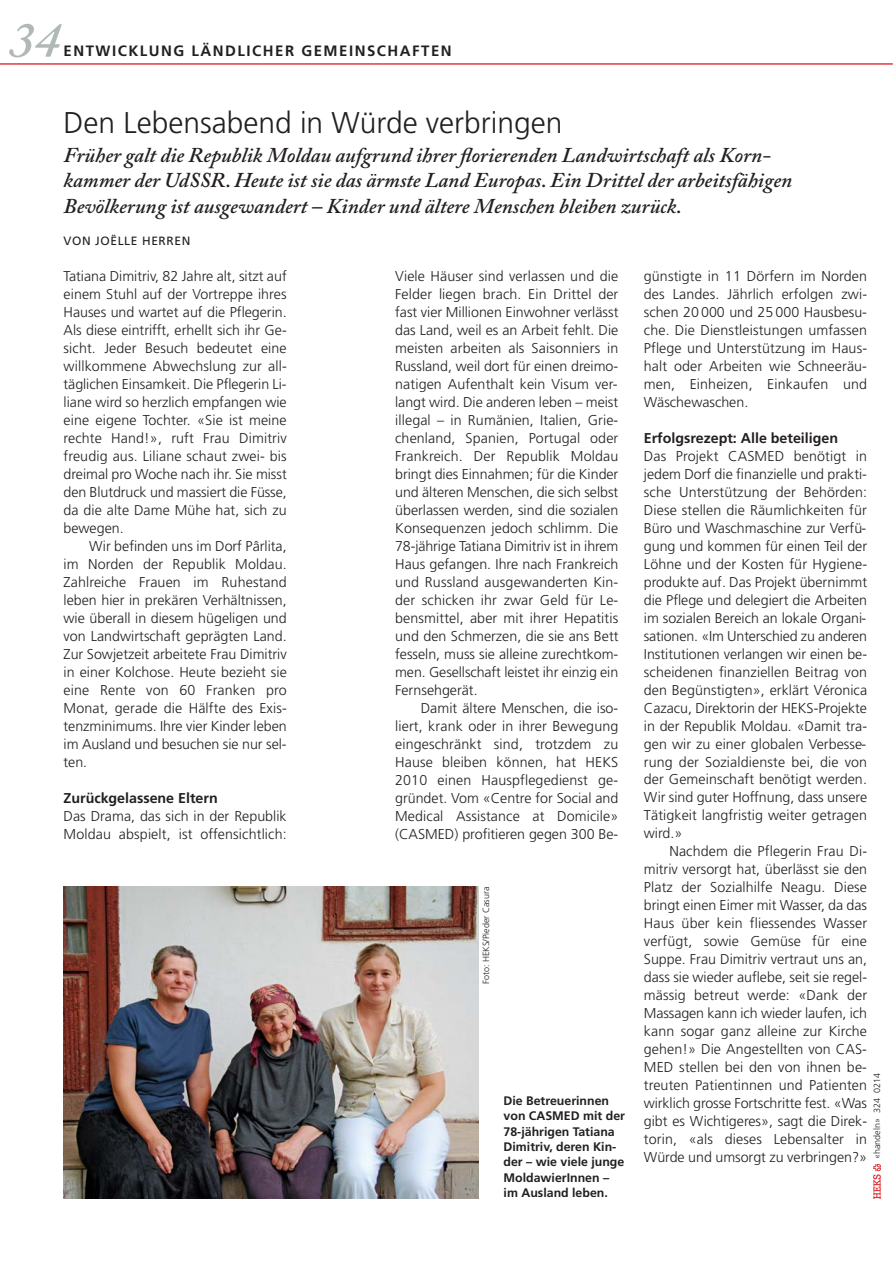
<style>
.page{position:relative;width:893px;height:1263px;background:#fff}
.page>*{position:absolute;margin:0;border:0;box-sizing:border-box;transform-origin:0 0}
.t1{font:italic 600 51px "Adobe Caslon Pro";color:#b1b9b6}
.t2{font:300 30px "Frutiger LT";color:#231f20}
.t3{font:italic 600 21px/25.2px "Adobe Caslon Pro";color:#231f20}
.t4{font:700 15px "Frutiger LT Com";letter-spacing:.1em;color:#231f20}
.t5{font:300 14.25px/18px "Frutiger LT";color:#231f20;text-align:justify}
.t6{font:700 14.25px "Frutiger LT";color:#231f20}
.t7{font:700 12.3px/15.3px "Frutiger LT";color:#231f20}
.t8{font:12px "Frutiger LT";letter-spacing:.05em;color:#231f20}
.t9{font:300 9px "Frutiger LT";color:#231f20}
</style>
<div class="page">
<hr style="left:0;top:63px;width:892px;height:2px;background:#e1393e">
<img style="left:873px;top:1164px;width:7px;height:35px">
<img style="left:64px;top:887px;width:414px;height:312px">
<h1 class="t1" style="left:9px;top:20px;width:52px">34</h1>
<p class="t4" style="left:64px;top:43px;width:390px">ENTWICKLUNG LÄNDLICHER GEMEINSCHAFTEN</p>
<h2 class="t2" style="left:64px;top:110px;width:500px">Den Lebensabend in Würde verbringen</h2>
<p class="t3" style="left:64px;top:145px;width:730px">Früher galt die Republik Moldau aufgrund ihrer florierenden Landwirtschaft als Korn&shy;kammer der UdSSR. Heute ist sie das ärmste Land Europas. Ein Drittel der arbeitsfähigen<br>Bevölkerung ist ausgewandert – Kinder und ältere Menschen bleiben zurück.</p>
<p class="t8" style="left:64px;top:237px;width:128px">VON JOËLLE HERREN</p>
<p class="t5" style="left:64px;top:268px;width:225px">Tatiana Dimitriv, 82 Jahre alt, sitzt auf einem Stuhl auf der Vortreppe ihres Hauses und wartet auf die Pflegerin.<br>Als diese eintrifft, erhellt sich ihr Ge&shy;sicht. Jeder Besuch bedeutet eine willkommene Abwechslung zur all&shy;täglichen Einsamkeit. Die Pflegerin Li&shy;liane wird so herzlich empfangen wie eine eigene Tochter. «Sie ist meine rechte Hand!», ruft Frau Dimitriv freudig aus. Liliane schaut zwei- bis dreimal pro Woche nach ihr. Sie misst den Blutdruck und massiert die Füsse, da die alte Dame Mühe hat, sich zu bewegen.</p>
<p class="t5" style="left:64px;top:537px;width:225px;text-indent:25px">Wir befinden uns im Dorf Pârlita, im Norden der Republik Moldau.<br>Zahlreiche Frauen im Ruhestand leben hier in prekären Verhältnissen, wie überall in diesem hügeligen und von Landwirtschaft geprägten Land.<br>Zur Sowjetzeit arbeitete Frau Dimitriv in einer Kolchose. Heute bezieht sie eine Rente von 60 Franken pro Monat, gerade die Hälfte des Exis&shy;tenzminimums. Ihre vier Kinder leben im Ausland und besuchen sie nur sel&shy;ten.</p>
<p class="t6" style="left:64px;top:792px;width:156px">Zurückgelassene Eltern</p>
<p class="t5" style="left:64px;top:807px;width:225px">Das Drama, das sich in der Republik<br>Moldau abspielt, ist offensichtlich:</p>
<p class="t5" style="left:644px;top:268px;width:225px">günstigte in 11 Dörfern im Norden des Landes. Jährlich erfolgen zwi&shy;schen 20 000 und 25 000 Hausbesu&shy;che. Die Dienstleistungen umfassen Pflege und Unterstützung im Haus&shy;halt oder Arbeiten wie Schneeräu&shy;men, Einheizen, Einkaufen und Wäschewaschen.</p>
<p class="t6" style="left:644px;top:432px;width:196px">Erfolgsrezept: Alle beteiligen</p>
<p class="t5" style="left:644px;top:447px;width:225px">Das Projekt CASMED benötigt in jedem Dorf die finanzielle und prakti&shy;sche Unterstützung der Behörden:<br>Diese stellen die Räumlichkeiten für Büro und Waschmaschine zur Verfü&shy;gung und kommen für einen Teil der Löhne und der Kosten für Hygiene&shy;produkte auf. Das Projekt übernimmt die Pflege und delegiert die Arbeiten im sozialen Bereich an lokale Organi&shy;sationen. «Im Unterschied zu anderen Institutionen verlangen wir einen be&shy;scheidenen finanziellen Beitrag von den Begünstigten», erklärt Véronica Cazacu, Direktorin der HEKS-Projekte in der Republik Moldau. «Damit tra&shy;gen wir zu einer globalen Verbesse&shy;rung der Sozialdienste bei, die von der Gemeinschaft benötigt werden.<br>Wir sind guter Hoffnung, dass unsere Tätigkeit langfristig weiter getragen wird.»</p>
<p class="t5" style="left:644px;top:843px;width:225px;text-indent:25px">Nachdem die Pflegerin Frau Di&shy;mitriv versorgt hat, überlässt sie den Platz der Sozialhilfe Neagu. Diese bringt einen Eimer mit Wasser, da das Haus über kein fliessendes Wasser verfügt, sowie Gemüse für eine Suppe. Frau Dimitriv vertraut uns an, dass sie wieder auflebe, seit sie regel&shy;mässig betreut werde: «Dank der Massagen kann ich wieder laufen, ich kann sogar ganz alleine zur Kirche gehen!» Die Angestellten von CAS-MED stellen bei den von ihnen be&shy;treuten Patientinnen und Patienten wirklich grosse Fortschritte fest. «Was gibt es Wichtigeres», sagt die Direk&shy;torin, «als dieses Lebensalter in Würde und umsorgt zu verbringen?»</p>
<p class="t5" style="left:395px;top:268px;width:225px">Viele Häuser sind verlassen und die Felder liegen brach. Ein Drittel der fast vier Millionen Einwohner verlässt das Land, weil es an Arbeit fehlt. Die meisten arbeiten als Saisonniers in Russland, weil dort für einen dreimo&shy;natigen Aufenthalt kein Visum ver&shy;langt wird. Die anderen leben – meist illegal – in Rumänien, Italien, Grie&shy;chenland, Spanien, Portugal oder Frankreich. Der Republik Moldau bringt dies Einnahmen; für die Kinder und älteren Menschen, die sich selbst überlassen werden, sind die sozialen Konsequenzen jedoch schlimm. Die 78-jährige Tatiana Dimitriv ist in ihrem Haus gefangen. Ihre nach Frankreich und Russland ausgewanderten Kin&shy;der schicken ihr zwar Geld für Le&shy;bensmittel, aber mit ihrer Hepatitis und den Schmerzen, die sie ans Bett fesseln, muss sie alleine zurechtkom&shy;men. Gesellschaft leistet ihr einzig ein Fernsehgerät.</p>
<p class="t5" style="left:395px;top:699px;width:225px;text-indent:26px">Damit ältere Menschen, die iso&shy;liert, krank oder in ihrer Bewegung eingeschränkt sind, trotzdem zu Hause bleiben können, hat HEKS 2010 einen Hauspflegedienst ge&shy;gründet. Vom «Centre for Social and Medical Assistance at Domicile» (CASMED) profitieren gegen 300 Be-</p>
<p class="t9" style="left:482px;top:984px;width:99px;rotate:-90deg">Foto: HEKS/Pieder Casura</p>
<p class="t9" style="left:873px;top:1159px;width:87px;rotate:-90deg">«handeln» 324 0214</p>
<p class="t7" style="left:503px;top:1094px;width:123px">Die Betreuerinnen von CASMED mit der<br>78-jährigen Tatiana<br>Dimitriv, deren Kin&shy;der – wie viele junge<br>MoldawierInnen – im Ausland leben.</p>
</div>
